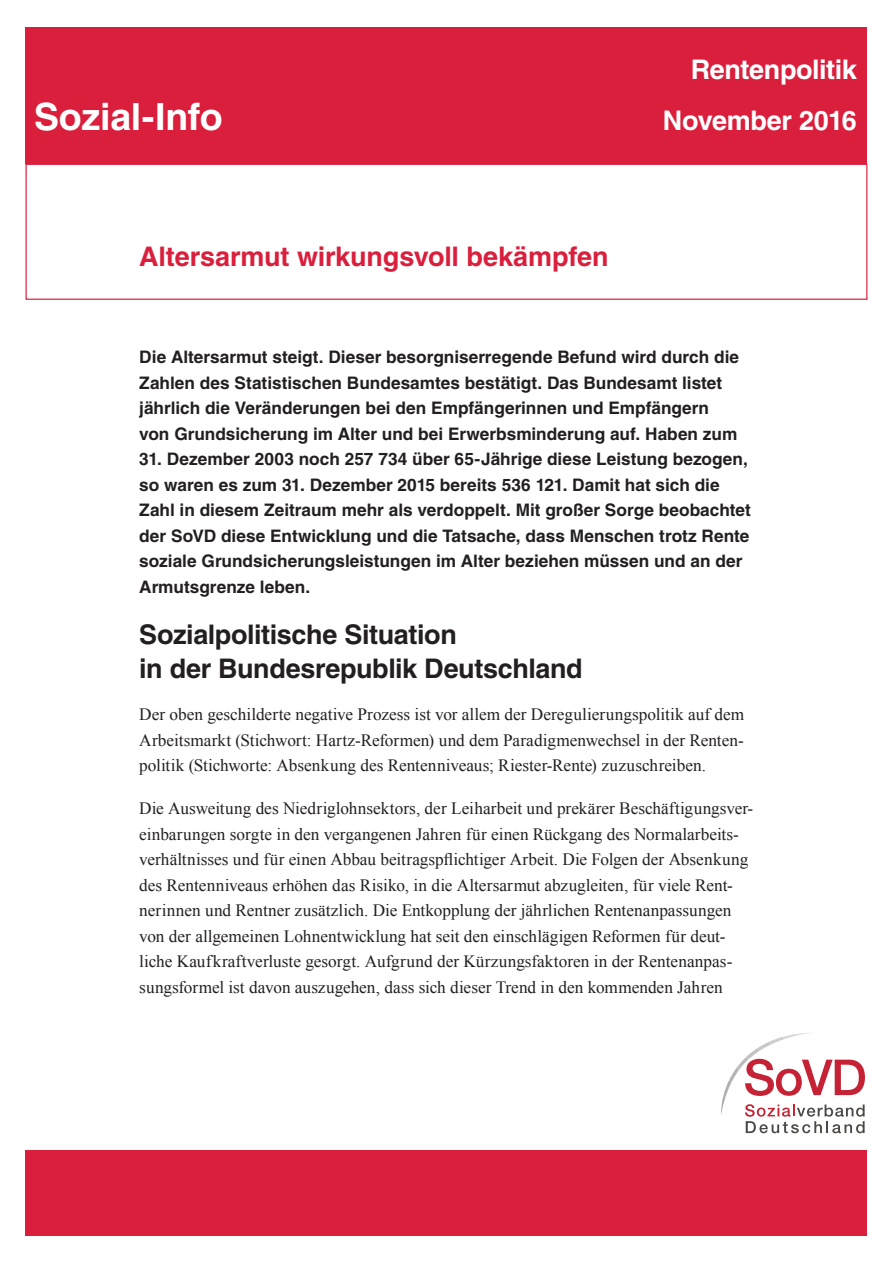
<style>
.page{position:relative;width:893px;height:1263px;background:#fff}
.page>*{position:absolute;margin:0;border:0;box-sizing:border-box;transform-origin:0 0}
.t1{font:700 37.5px "Helvetica LT Std";letter-spacing:-.005em;color:#fff}
.Sozialinfo_Ueberschr{font:700 27px/34px "Helvetica LT Std";letter-spacing:-.015em;color:#231f20}
.Sozialinfo_Titel_1{font:700 27px "Helvetica LT Std";letter-spacing:-.005em;color:#da1f3d}
.t2{font:700 27px "Helvetica LT Std";letter-spacing:-.015em;color:#fff}
.Sozialinfo_Fliesstex{font:17.25px/25.5px "Times New Roman";color:#231f20;text-align:justify}
.Sozialinfo_Teaser{font:700 17.25px/25.5px "Helvetica LT Std";color:#231f20}
</style>
<div class="page">
<div style="left:26px;top:28px;width:841px;height:136px;background:#da1f3d"></div>
<div style="left:26px;top:1150px;width:841px;height:85px;background:#da1f3d"></div>
<svg style="left:721px;top:1033px;width:144px;height:100px"></svg>
<div style="left:26px;top:164px;width:841px;height:136px;border:1px solid #da1f3d"></div>
<h1 class="t1" style="left:34px;top:94px;width:190px">Sozial-Info</h1>
<p class="Sozialinfo_Titel_1" style="left:139px;top:240px;width:471px">Altersarmut wirkungsvoll bekämpfen</p>
<p class="t2" style="left:691px;top:53px;width:168px">Rentenpolitik</p>
<p class="t2" style="left:663px;top:104px;width:195px">November 2016</p>
<p class="Sozialinfo_Teaser" style="left:139px;top:344px;width:601px">Die Altersarmut steigt. Dieser besorgniserregende Befund wird durch die Zahlen des Statistischen Bundesamtes bestätigt. Das Bundesamt listet jährlich die Veränderungen bei den Empfängerinnen und Empfängern von Grundsicherung im Alter und bei Erwerbsminderung auf. Haben zum</p>
<p class="Sozialinfo_Teaser" style="left:139px;top:446px;width:613px">31. Dezember 2003 noch 257 734 über 65-Jährige diese Leistung bezogen, so waren es zum 31. Dezember 2015 bereits 536 121. Damit hat sich die Zahl in diesem Zeitraum mehr als verdoppelt. Mit großer Sorge beobachtet der SoVD diese Entwicklung und die Tatsache, dass Menschen trotz Rente soziale Grundsicherungsleistungen im Alter beziehen müssen und an der Armutsgrenze leben.</p>
<p class="Sozialinfo_Ueberschr" style="left:139px;top:617px;width:445px">Sozialpolitische Situation<br>in der Bundesrepublik Deutschland</p>
<p class="Sozialinfo_Fliesstex" style="left:139px;top:702px;width:607px">Der oben geschilderte negative Prozess ist vor allem der Deregulierungspolitik auf dem Arbeitsmarkt (Stichwort: Hartz-Reformen) und dem Paradigmenwechsel in der Renten&shy;politik (Stichworte: Absenkung des Rentenniveaus; Riester-Rente) zuzuschreiben.</p>
<p class="Sozialinfo_Fliesstex" style="left:139px;top:795px;width:615px;text-align:left">Die Ausweitung des Niedriglohnsektors, der Leiharbeit und prekärer Beschäftigungsver&shy;einbarungen sorgte in den vergangenen Jahren für einen Rückgang des Normalarbeits&shy;verhältnisses und für einen Abbau beitragspflichtiger Arbeit. Die Folgen der Absenkung des Rentenniveaus erhöhen das Risiko, in die Altersarmut abzugleiten, für viele Rent&shy;nerinnen und Rentner zusätzlich. Die Entkopplung der jährlichen Rentenanpassungen von der allgemeinen Lohnentwicklung hat seit den einschlägigen Reformen für deut&shy;liche Kaufkraftverluste gesorgt. Aufgrund der Kürzungsfaktoren in der Rentenanpas&shy;sungsformel ist davon auszugehen, dass sich dieser Trend in den kommenden Jahren</p>
</div>
